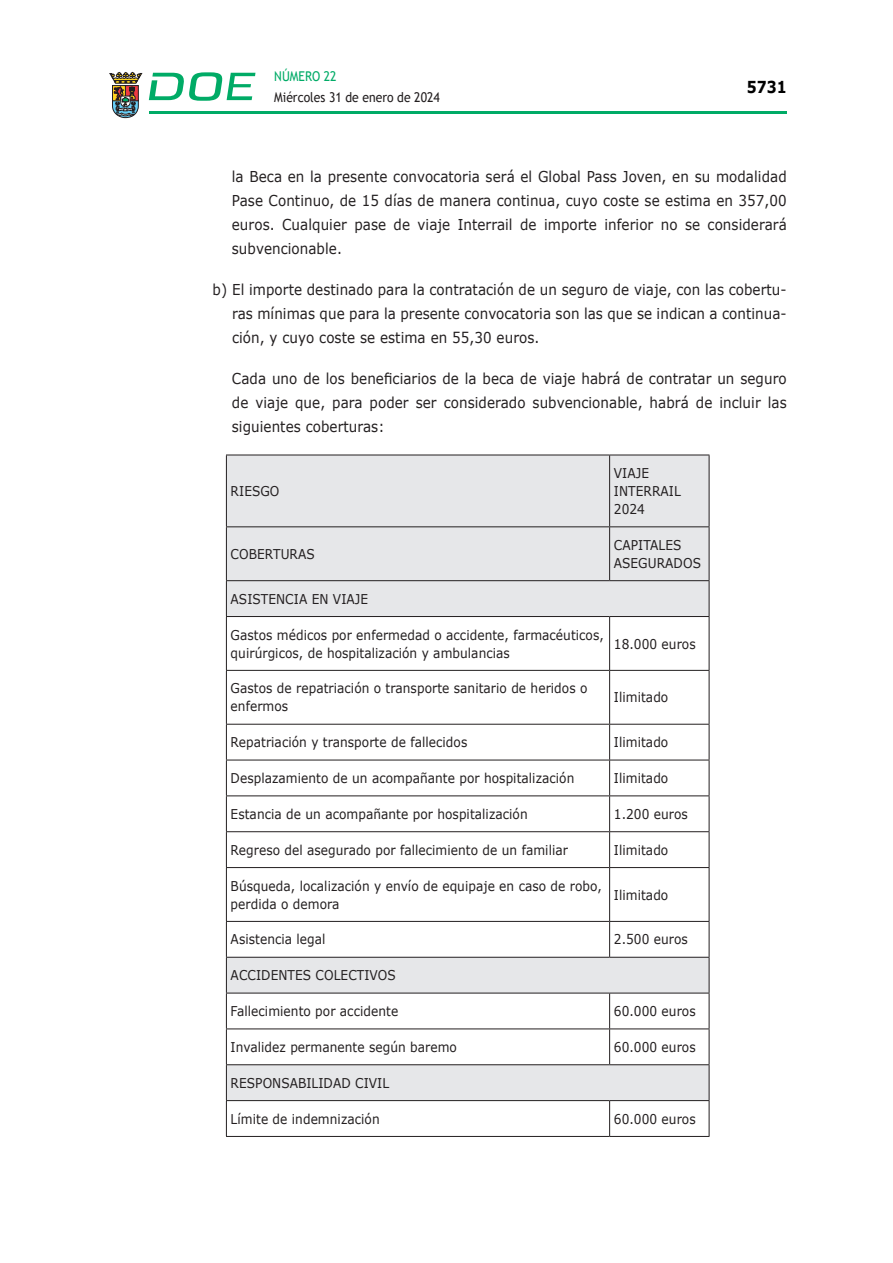
<style>
.page{position:relative;width:893px;height:1263px;background:#fff}
.page>*{position:absolute;margin:0;border:0;box-sizing:border-box;transform-origin:0 0}
.t1{font:700 16.5px "Verdana";color:#000;scale:.85 1}
.CUERPO_DE_TEXTO{font:15px/24px "Verdana";letter-spacing:.005em;color:#231f20;text-align:justify;scale:.9 1}
.CUERPO_DE_TEXTO-2{font:13.5px/18px "Verdana";letter-spacing:.005em;color:#231f20;scale:.9 1}
.t2{font:13.5px "Trebuchet MS";color:#231f20;scale:.9 1}
.TABLATITULO{font:13.5px/18px "Verdana";letter-spacing:.005em;color:#231f20;scale:.9 1}
.t3{font:13.5px "Trebuchet MS";color:#00ab67;scale:.9 1}
</style>
<div class="page">
<hr style="left:149px;top:111px;width:638px;height:3px;background:#00ab66">
<svg style="left:109px;top:72px;width:33px;height:46px"></svg>
<svg style="left:149px;top:72px;width:106px;height:29px"></svg>
<svg style="left:227px;top:456px;width:482px;height:644px"></svg>
<hr style="left:226px;top:455px;width:384px;height:1px;background:#231f20">
<hr style="left:610px;top:455px;width:99px;height:1px;background:#231f20">
<hr style="left:226px;top:670px;width:384px;height:1px;background:#231f20">
<hr style="left:610px;top:670px;width:99px;height:1px;background:#231f20">
<hr style="left:226px;top:724px;width:384px;height:1px;background:#231f20">
<hr style="left:610px;top:724px;width:99px;height:1px;background:#231f20">
<hr style="left:226px;top:760px;width:384px;height:1px;background:#231f20">
<hr style="left:610px;top:760px;width:99px;height:1px;background:#231f20">
<hr style="left:226px;top:795px;width:384px;height:1px;background:#231f20">
<hr style="left:610px;top:795px;width:99px;height:1px;background:#231f20">
<hr style="left:226px;top:831px;width:384px;height:1px;background:#231f20">
<hr style="left:610px;top:831px;width:99px;height:1px;background:#231f20">
<hr style="left:226px;top:867px;width:384px;height:1px;background:#231f20">
<hr style="left:610px;top:867px;width:99px;height:1px;background:#231f20">
<hr style="left:226px;top:921px;width:384px;height:1px;background:#231f20">
<hr style="left:610px;top:921px;width:99px;height:1px;background:#231f20">
<hr style="left:226px;top:1028px;width:384px;height:1px;background:#231f20">
<hr style="left:610px;top:1028px;width:99px;height:1px;background:#231f20">
<hr style="left:226px;top:1136px;width:384px;height:1px;background:#231f20">
<hr style="left:610px;top:1136px;width:99px;height:1px;background:#231f20">
<hr style="left:226px;top:455px;width:1px;height:71px;background:#231f20">
<hr style="left:226px;top:617px;width:1px;height:53px;background:#231f20">
<hr style="left:226px;top:671px;width:1px;height:53px;background:#231f20">
<hr style="left:226px;top:724px;width:1px;height:36px;background:#231f20">
<hr style="left:226px;top:760px;width:1px;height:35px;background:#231f20">
<hr style="left:226px;top:796px;width:1px;height:35px;background:#231f20">
<hr style="left:226px;top:832px;width:1px;height:35px;background:#231f20">
<hr style="left:226px;top:868px;width:1px;height:53px;background:#231f20">
<hr style="left:226px;top:922px;width:1px;height:35px;background:#231f20">
<hr style="left:226px;top:993px;width:1px;height:35px;background:#231f20">
<hr style="left:226px;top:1029px;width:1px;height:35px;background:#231f20">
<hr style="left:226px;top:1101px;width:1px;height:35px;background:#231f20">
<hr style="left:609px;top:455px;width:1px;height:71px;background:#231f20">
<hr style="left:709px;top:455px;width:1px;height:71px;background:#231f20">
<hr style="left:609px;top:617px;width:1px;height:53px;background:#231f20">
<hr style="left:709px;top:617px;width:1px;height:53px;background:#231f20">
<hr style="left:609px;top:671px;width:1px;height:53px;background:#231f20">
<hr style="left:709px;top:671px;width:1px;height:53px;background:#231f20">
<hr style="left:609px;top:724px;width:1px;height:36px;background:#231f20">
<hr style="left:709px;top:724px;width:1px;height:36px;background:#231f20">
<hr style="left:609px;top:760px;width:1px;height:35px;background:#231f20">
<hr style="left:709px;top:760px;width:1px;height:35px;background:#231f20">
<hr style="left:609px;top:796px;width:1px;height:35px;background:#231f20">
<hr style="left:709px;top:796px;width:1px;height:35px;background:#231f20">
<hr style="left:609px;top:832px;width:1px;height:35px;background:#231f20">
<hr style="left:709px;top:832px;width:1px;height:35px;background:#231f20">
<hr style="left:609px;top:868px;width:1px;height:53px;background:#231f20">
<hr style="left:709px;top:868px;width:1px;height:53px;background:#231f20">
<hr style="left:609px;top:922px;width:1px;height:35px;background:#231f20">
<hr style="left:709px;top:922px;width:1px;height:35px;background:#231f20">
<hr style="left:609px;top:993px;width:1px;height:35px;background:#231f20">
<hr style="left:709px;top:993px;width:1px;height:35px;background:#231f20">
<hr style="left:609px;top:1029px;width:1px;height:35px;background:#231f20">
<hr style="left:709px;top:1029px;width:1px;height:35px;background:#231f20">
<hr style="left:609px;top:1101px;width:1px;height:35px;background:#231f20">
<hr style="left:709px;top:1101px;width:1px;height:35px;background:#231f20">
<hr style="left:226px;top:527px;width:1px;height:53px;background:#231f20">
<hr style="left:226px;top:581px;width:1px;height:35px;background:#231f20">
<hr style="left:226px;top:526px;width:384px;height:1px;background:#231f20">
<hr style="left:610px;top:526px;width:99px;height:1px;background:#231f20">
<hr style="left:609px;top:527px;width:1px;height:53px;background:#231f20">
<hr style="left:709px;top:527px;width:1px;height:53px;background:#231f20">
<hr style="left:709px;top:581px;width:1px;height:35px;background:#231f20">
<hr style="left:226px;top:580px;width:384px;height:1px;background:#231f20">
<hr style="left:610px;top:580px;width:99px;height:1px;background:#231f20">
<hr style="left:226px;top:616px;width:384px;height:1px;background:#231f20">
<hr style="left:610px;top:616px;width:99px;height:1px;background:#231f20">
<hr style="left:226px;top:958px;width:1px;height:35px;background:#231f20">
<hr style="left:226px;top:957px;width:384px;height:1px;background:#231f20">
<hr style="left:610px;top:957px;width:99px;height:1px;background:#231f20">
<hr style="left:709px;top:958px;width:1px;height:35px;background:#231f20">
<hr style="left:226px;top:993px;width:384px;height:1px;background:#231f20">
<hr style="left:610px;top:993px;width:99px;height:1px;background:#231f20">
<hr style="left:226px;top:1065px;width:1px;height:35px;background:#231f20">
<hr style="left:226px;top:1064px;width:384px;height:1px;background:#231f20">
<hr style="left:610px;top:1064px;width:99px;height:1px;background:#231f20">
<hr style="left:709px;top:1065px;width:1px;height:35px;background:#231f20">
<hr style="left:226px;top:1100px;width:384px;height:1px;background:#231f20">
<hr style="left:610px;top:1100px;width:99px;height:1px;background:#231f20">
<p class="t3" style="left:274px;top:67px;width:71px">NÚMERO 22</p>
<p class="t2" style="left:274px;top:88px;width:185px">Miércoles 31 de enero de 2024</p>
<p class="t1" style="left:747px;top:75px;width:48px">5731</p>
<p class="CUERPO_DE_TEXTO" style="left:232px;top:164px;width:618px">la Beca en la presente convocatoria será el Global Pass Joven, en su modalidad Pase Continuo, de 15 días de manera continua, cuyo coste se estima en 357,00 euros. Cualquier pase de viaje Interrail de importe inferior no se considerará subvencionable.</p>
<p class="CUERPO_DE_TEXTO" style="left:232px;top:277px;width:618px;text-indent:-19px">b) El importe destinado para la contratación de un seguro de viaje, con las cobertu&shy;ras mínimas que para la presente convocatoria son las que se indican a continua&shy;ción, y cuyo coste se estima en 55,30 euros.</p>
<p class="CUERPO_DE_TEXTO" style="left:232px;top:366px;width:618px">Cada uno de los beneficiarios de la beca de viaje habrá de contratar un seguro de viaje que, para poder ser considerado subvencionable, habrá de incluir las siguientes coberturas:</p>
<p class="TABLATITULO" style="left:231px;top:482px;width:56px">RIESGO</p>
<p class="TABLATITULO" style="left:614px;top:464px;width:76px">VIAJE<br>INTERRAIL<br>2024</p>
<p class="CUERPO_DE_TEXTO-2" style="left:231px;top:545px;width:95px">COBERTURAS</p>
<p class="CUERPO_DE_TEXTO-2" style="left:614px;top:536px;width:98px">CAPITALES<br>ASEGURADOS</p>
<p class="CUERPO_DE_TEXTO-2" style="left:231px;top:590px;width:154px">ASISTENCIA EN VIAJE</p>
<p class="CUERPO_DE_TEXTO-2" style="left:231px;top:625px;width:416px">Gastos médicos por enfermedad o accidente, farmacéuticos, quirúrgicos, de hospitalización y ambulancias</p>
<p class="CUERPO_DE_TEXTO-2" style="left:614px;top:634px;width:92px">18.000 euros</p>
<p class="CUERPO_DE_TEXTO-2" style="left:231px;top:679px;width:398px">Gastos de repatriación o transporte sanitario de heridos o enfermos</p>
<p class="CUERPO_DE_TEXTO-2" style="left:614px;top:688px;width:62px">Ilimitado</p>
<p class="CUERPO_DE_TEXTO-2" style="left:231px;top:733px;width:264px">Repatriación y transporte de fallecidos</p>
<p class="CUERPO_DE_TEXTO-2" style="left:614px;top:733px;width:62px">Ilimitado</p>
<p class="CUERPO_DE_TEXTO-2" style="left:231px;top:769px;width:383px">Desplazamiento de un acompañante por hospitalización</p>
<p class="CUERPO_DE_TEXTO-2" style="left:614px;top:769px;width:62px">Ilimitado</p>
<p class="CUERPO_DE_TEXTO-2" style="left:231px;top:805px;width:332px">Estancia de un acompañante por hospitalización</p>
<p class="CUERPO_DE_TEXTO-2" style="left:614px;top:805px;width:84px">1.200 euros</p>
<p class="CUERPO_DE_TEXTO-2" style="left:231px;top:841px;width:376px">Regreso del asegurado por fallecimiento de un familiar</p>
<p class="CUERPO_DE_TEXTO-2" style="left:614px;top:841px;width:62px">Ilimitado</p>
<p class="CUERPO_DE_TEXTO-2" style="left:231px;top:876px;width:414px">Búsqueda, localización y envío de equipaje en caso de robo, perdida o demora</p>
<p class="CUERPO_DE_TEXTO-2" style="left:614px;top:885px;width:62px">Ilimitado</p>
<p class="CUERPO_DE_TEXTO-2" style="left:231px;top:930px;width:107px">Asistencia legal</p>
<p class="CUERPO_DE_TEXTO-2" style="left:614px;top:930px;width:84px">2.500 euros</p>
<p class="CUERPO_DE_TEXTO-2" style="left:231px;top:966px;width:185px">ACCIDENTES COLECTIVOS</p>
<p class="CUERPO_DE_TEXTO-2" style="left:231px;top:1002px;width:188px">Fallecimiento por accidente</p>
<p class="CUERPO_DE_TEXTO-2" style="left:614px;top:1002px;width:92px">60.000 euros</p>
<p class="CUERPO_DE_TEXTO-2" style="left:231px;top:1038px;width:253px">Invalidez permanente según baremo</p>
<p class="CUERPO_DE_TEXTO-2" style="left:614px;top:1038px;width:92px">60.000 euros</p>
<p class="CUERPO_DE_TEXTO-2" style="left:231px;top:1074px;width:178px">RESPONSABILIDAD CIVIL</p>
<p class="CUERPO_DE_TEXTO-2" style="left:231px;top:1109px;width:167px">Límite de indemnización</p>
<p class="CUERPO_DE_TEXTO-2" style="left:614px;top:1109px;width:92px">60.000 euros</p>
</div>
